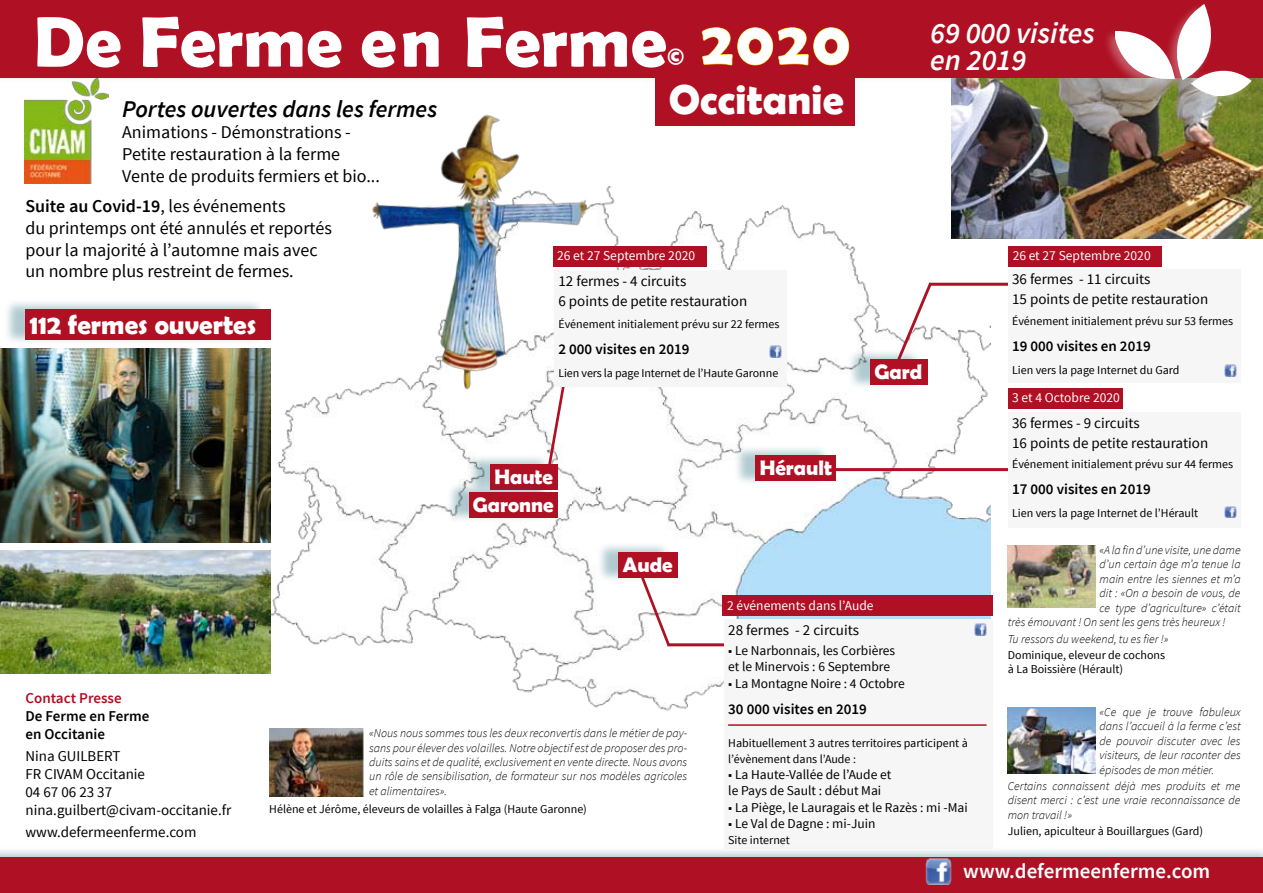
<style>
.page{position:relative;width:1263px;height:893px;background:#fff}
.page>*{position:absolute;margin:0;border:0;box-sizing:border-box;transform-origin:0 0}
.t1{font:700 72px "Berlin Sans FB Demi";color:#fff}
.t2{font:700 60px "Berlin Sans FB Demi";color:#fff}
.t3{font:700 42px "Berlin Sans FB Demi";color:#fff}
.t4{font:italic 600 30px/27px "Source Sans Pro";color:#fff}
.t5{font:700 27px "Berlin Sans FB Demi";color:#fff}
.t6{font:italic 600 24px "Source Sans Pro";color:#000}
.t7{font:700 21px/27.6px "Berlin Sans FB Demi";color:#fff;text-align:right}
.t8{font:600 21px "Source Sans Pro";color:#fff}
.t9{font:18px/21.6px "Source Sans Pro";color:#000}
.t10{font:15px/20.1px "Source Sans Pro";color:#000}
.t11{font:600 15px/18px "Source Sans Pro";color:#000}
.t12{font:600 15px "Source Sans Pro";color:#af1023}
.t13{font:13.5px/16.2px "Source Sans Pro";color:#000}
.t14{font:13.5px "Source Sans Pro";color:#fff}
.t15{font:italic 300 12px/14.4px "Source Sans Pro";color:#000;text-align:justify}
.t16{font:12px/16.2px "Source Sans Pro";color:#000}
.s1{font-weight:600}
</style>
<div class="page">
<img style="left:270px;top:186px;width:721px;height:525px">
<div style="left:0;top:0;width:1263px;height:83px;background:#f6f9f9"></div>
<div style="left:0;top:0;width:1263px;height:78px;background:#af1023"></div>
<div style="left:596px;top:541px;width:75px;height:42px;background:#005565;opacity:.31"></div>
<div style="left:619px;top:552px;width:59px;height:26px;background:#af1023"></div>
<div style="left:467px;top:453px;width:85px;height:42px;background:#005565;opacity:.31"></div>
<div style="left:490px;top:465px;width:68px;height:25px;background:#af1023"></div>
<div style="left:446px;top:481px;width:105px;height:42px;background:#005565;opacity:.31"></div>
<div style="left:469px;top:492px;width:88px;height:26px;background:#af1023"></div>
<svg style="left:886px;top:280px;width:49px;height:102px"></svg>
<hr style="left:929px;top:283px;width:115px;height:3px;background:#af1023">
<div style="left:1008px;top:269px;width:233px;height:114px;background:#f6f6f6"></div>
<svg style="left:701px;top:27px;width:148px;height:39px"></svg>
<hr style="left:811px;top:468px;width:219px;height:3px;background:#af1023">
<svg style="left:638px;top:578px;width:34px;height:72px"></svg>
<div style="left:1008px;top:246px;width:154px;height:20px;background:#af1023"></div>
<div style="left:723px;top:595px;width:270px;height:21px;background:#af1023"></div>
<div style="left:1008px;top:388px;width:114px;height:21px;background:#af1023"></div>
<div style="left:1008px;top:412px;width:233px;height:115px;background:#f6f6f6"></div>
<hr style="left:668px;top:643px;width:218px;height:3px;background:#af1023">
<div style="left:724px;top:619px;width:269px;height:230px;background:#f6f6f6"></div>
<svg style="left:546px;top:404px;width:25px;height:67px"></svg>
<div style="left:554px;top:270px;width:233px;height:116px;background:#f6f6f6"></div>
<img style="left:352px;top:114px;width:247px;height:290px">
<hr style="left:728px;top:724px;width:258px;height:2px;background:#af1023">
<img style="left:952px;top:78px;width:311px;height:160px">
<div style="left:1102px;top:0;width:152px;height:107px;background:#fff;opacity:.3"></div>
<svg style="left:1115px;top:4px;width:137px;height:108px"></svg>
<img style="left:1008px;top:545px;width:87px;height:63px">
<img style="left:1008px;top:708px;width:87px;height:65px">
<img style="left:269px;top:729px;width:95px;height:68px">
<img style="left:25px;top:78px;width:84px;height:105px">
<div style="left:0;top:846px;width:1263px;height:47px;background:#005565;opacity:.31"></div>
<div style="left:0;top:857px;width:1263px;height:36px;background:#af1023"></div>
<div style="left:733px;top:444px;width:97px;height:42px;background:#005565;opacity:.31"></div>
<div style="left:755px;top:456px;width:81px;height:25px;background:#af1023"></div>
<div style="left:847px;top:348px;width:74px;height:42px;background:#005565;opacity:.31"></div>
<div style="left:870px;top:359px;width:57px;height:26px;background:#af1023"></div>
<img style="left:926px;top:859px;width:25px;height:25px">
<div style="left:553px;top:246px;width:153px;height:20px;background:#af1023"></div>
<div style="left:3px;top:298px;width:262px;height:48px;background:#005565;opacity:.31"></div>
<div style="left:26px;top:309px;width:245px;height:31px;background:#af1023"></div>
<img style="left:0;top:349px;width:270px;height:193px">
<img style="left:0;top:551px;width:270px;height:122px">
<svg style="left:1225px;top:364px;width:11px;height:12px"></svg>
<svg style="left:1225px;top:506px;width:12px;height:12px"></svg>
<svg style="left:770px;top:346px;width:11px;height:12px"></svg>
<svg style="left:975px;top:624px;width:12px;height:12px"></svg>
<div style="left:655px;top:73px;width:199px;height:52px;background:#af1023"></div>
<h1 class="t1" style="left:34px;top:0;width:634px">De Ferme en Ferme</h1>
<h3 class="t5" style="left:667px;top:42px;width:20px">©</h3>
<h2 class="t2" style="left:702px;top:9px;width:150px">2020</h2>
<h3 class="t6" style="left:122px;top:94px;width:316px">Portes ouvertes dans les fermes</h3>
<h3 class="t9" style="left:122px;top:122px;width:259px">Animations - Démonstrations -<br>Petite restauration à la ferme<br>Vente de produits fermiers et bio...</h3>
<h3 class="t9" style="left:26px;top:196px;width:308px"><span class="s1">Suite au Covid-19</span>, les événements<br>du printemps ont été annulés et reportés pour la majorité à l’automne mais avec un nombre plus restreint de fermes.</h3>
<h3 class="t5" style="left:30px;top:309px;width:228px">112 fermes ouvertes</h3>
<h3 class="t3" style="left:669px;top:75px;width:177px">Occitanie</h3>
<p class="t14" style="left:557px;top:247px;width:140px">26 et 27 Septembre 2020</p>
<p class="t10" style="left:558px;top:271px;width:190px">12 fermes - 4 circuits<br>6 points de petite restauration</p>
<p class="t16" style="left:558px;top:316px;width:223px">Événement initialement prévu sur 22 fermes</p>
<p class="t11" style="left:558px;top:341px;width:132px">2 000 visites en 2019</p>
<p class="t16" style="left:558px;top:365px;width:221px">Lien vers la page Internet de l’Haute Garonne</p>
<h3 class="t7" style="left:473px;top:463px;width:82px">Haute<br>Garonne</h3>
<h3 class="t7" style="left:760px;top:454px;width:74px">Hérault</h3>
<h3 class="t4" style="left:930px;top:20px;width:166px">69 000 visites en 2019</h3>
<h3 class="t7" style="left:874px;top:357px;width:49px">Gard</h3>
<p class="t14" style="left:1013px;top:247px;width:140px">26 et 27 Septembre 2020</p>
<p class="t10" style="left:1012px;top:269px;width:198px">36 fermes - 11 circuits<br>15 points de petite restauration</p>
<p class="t16" style="left:1012px;top:313px;width:223px">Événement initialement prévu sur 53 fermes</p>
<p class="t11" style="left:1012px;top:337px;width:140px">19 000 visites en 2019</p>
<p class="t16" style="left:1012px;top:362px;width:169px">Lien vers la page Internet du Gard</p>
<p class="t14" style="left:1012px;top:390px;width:109px">3 et 4 Octobre 2020</p>
<p class="t10" style="left:1012px;top:413px;width:198px">36 fermes - 9 circuits<br>16 points de petite restauration</p>
<p class="t16" style="left:1012px;top:456px;width:223px">Événement initialement prévu sur 44 fermes</p>
<p class="t11" style="left:1012px;top:481px;width:140px">17 000 visites en 2019</p>
<p class="t16" style="left:1012px;top:505px;width:188px">Lien vers la page Internet de l’Hérault</p>
<h3 class="t7" style="left:623px;top:550px;width:51px">Aude</h3>
<p class="t12" style="left:26px;top:688px;width:98px">Contact Presse</p>
<p class="t11" style="left:26px;top:707px;width:125px">De Ferme en Ferme en Occitanie</p>
<p class="t10" style="left:26px;top:747px;width:207px;line-height:18px">Nina GUILBERT<br>FR CIVAM Occitanie<br>04 67 06 23 37 nina.guilbert@civam-occitanie.fr</p>
<p class="t10" style="left:26px;top:822px;width:172px">www.defermeenferme.com</p>
<p class="t15" style="left:369px;top:726px;width:320px">«Nous nous sommes tous les deux reconvertis dans le métier de pay&shy;sans pour élever des volailles. Notre objectif est de proposer des pro&shy;duits sains et de qualité, exclusivement en vente directe. Nous avons un rôle de sensibilisation, de formateur sur nos modèles agricoles et alimentaires».</p>
<p class="t16" style="left:269px;top:802px;width:319px">Hélène et Jérôme, éleveurs de volailles à Falga (Haute Garonne)</p>
<p class="t14" style="left:727px;top:597px;width:148px">2 événements dans l’Aude</p>
<p class="t10" style="left:728px;top:620px;width:132px">28 fermes - 2 circuits</p>
<p class="t13" style="left:728px;top:643px;width:169px">■ Le Narbonnais, les Corbières et le Minervois : 6 Septembre</p>
<p class="t13" style="left:728px;top:675px;width:178px">■ La Montagne Noire : 4 Octobre</p>
<p class="t11" style="left:728px;top:700px;width:140px">30 000 visites en 2019</p>
<p class="t16" style="left:728px;top:735px;width:241px">Habituellement 3 autres territoires participent à l’évènement dans l’Aude :</p>
<p class="t13" style="left:728px;top:767px;width:164px">■ La Haute-Vallée de l’Aude et le Pays de Sault : début Mai</p>
<p class="t13" style="left:728px;top:799px;width:241px">■ La Piège, le Lauragais et le Razès : mi -Mai</p>
<p class="t13" style="left:728px;top:815px;width:149px">■ Le Val de Dagne : mi-Juin</p>
<p class="t16" style="left:728px;top:832px;width:63px">Site internet</p>
<p class="t15" style="left:1099px;top:543px;width:143px">«A la fin d’une visite, une dame</p>
<p class="t15" style="left:1099px;top:557px;width:143px">d’un certain âge m’a tenue la</p>
<p class="t15" style="left:1099px;top:572px;width:143px">main entre les siennes et m’a</p>
<p class="t15" style="left:1099px;top:586px;width:142px">dit : «On a besoin de vous, de</p>
<p class="t15" style="left:1099px;top:600px;width:143px">ce type d’agriculture» c’était</p>
<p class="t15" style="left:1008px;top:615px;width:219px">très émouvant ! On sent les gens très heureux !</p>
<p class="t15" style="left:1008px;top:631px;width:162px">Tu ressors du weekend, tu es fier !»</p>
<p class="t16" style="left:1008px;top:648px;width:159px;line-height:14.4px">Dominique, eleveur de cochons à La Boissière (Hérault)</p>
<p class="t15" style="left:1099px;top:705px;width:143px">«Ce que je trouve fabuleux dans l’accueil à la ferme c’est de pouvoir discuter avec les visiteurs, de leur raconter des épisodes de mon métier.</p>
<p class="t15" style="left:1008px;top:779px;width:234px">Certains connaissent déjà mes produits et me disent merci : c’est une vraie reconnaissance de mon travail !»</p>
<p class="t16" style="left:1008px;top:823px;width:197px">Julien, apiculteur à Bouillargues (Gard)</p>
<h3 class="t8" style="left:963px;top:858px;width:248px">www.defermeenferme.com</h3>
</div>
